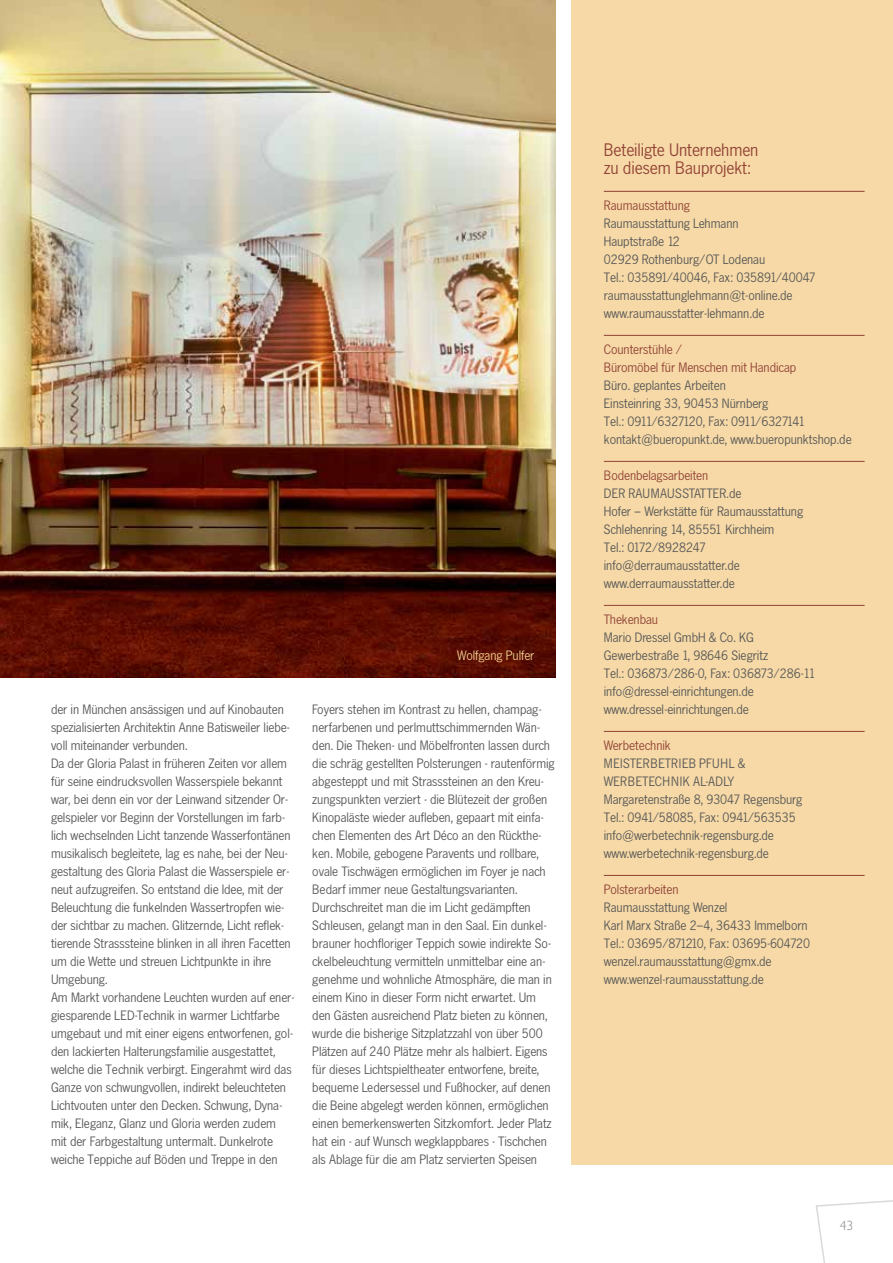
<style>
.page{position:relative;width:893px;height:1263px;background:#fff}
.page>*{position:absolute;margin:0;border:0;box-sizing:border-box;transform-origin:0 0}
.t1{font:18px/18px "News Gothic BQ";letter-spacing:-.005em;color:#914135}
.t2{font:13.5px/18px "News Gothic BQ";letter-spacing:-.005em;color:#565655}
.t3{font:13.5px/18px "News Gothic BQ";letter-spacing:-.005em;color:#914135}
.t4{font:13.5px "News Gothic BQ";letter-spacing:-.005em;color:#f4d090}
.t5{font:300 13.5px "Gill Sans Std";color:#868786}
</style>
<div class="page">
<svg style="left:816px;top:1200px;width:77px;height:63px"></svg>
<div style="left:572px;top:0;width:321px;height:1164px;background:#f6d9a7"></div>
<hr style="left:604px;top:191px;width:261px;height:1px;background:#914135">
<hr style="left:604px;top:335px;width:261px;height:1px;background:#914135">
<hr style="left:604px;top:461px;width:261px;height:1px;background:#914135">
<hr style="left:604px;top:605px;width:261px;height:1px;background:#914135">
<hr style="left:604px;top:731px;width:261px;height:1px;background:#914135">
<hr style="left:604px;top:875px;width:261px;height:1px;background:#914135">
<img style="left:0;top:0;width:556px;height:678px">
<p class="t4" style="left:457px;top:648px;width:79px">Wolfgang Pulfer</p>
<p class="t2" style="left:51px;top:700px;width:245px">der in München ansässigen und auf Kinobauten spezialisierten Architektin Anne Batisweiler liebe&shy;voll miteinander verbunden.<br>Da der Gloria Palast in früheren Zeiten vor allem für seine eindrucksvollen Wasserspiele bekannt war, bei denn ein vor der Leinwand sitzender Or&shy;gelspieler vor Beginn der Vorstellungen im farb&shy;lich wechselnden Licht tanzende Wasserfontänen musikalisch begleitete, lag es nahe, bei der Neu&shy;gestaltung des Gloria Palast die Wasserspiele er&shy;neut aufzugreifen. So entstand die Idee, mit der Beleuchtung die funkelnden Wassertropfen wie&shy;der sichtbar zu machen. Glitzernde, Licht reflek&shy;tierende Strasssteine blinken in all ihren Facetten um die Wette und streuen Lichtpunkte in ihre Umgebung.<br>Am Markt vorhandene Leuchten wurden auf ener&shy;giesparende LED-Technik in warmer Lichtfarbe umgebaut und mit einer eigens entworfenen, gol&shy;den lackierten Halterungsfamilie ausgestattet, welche die Technik verbirgt. Eingerahmt wird das Ganze von schwungvollen, indirekt beleuchteten Lichtvouten unter den Decken. Schwung, Dyna&shy;mik, Eleganz, Glanz und Gloria werden zudem mit der Farbgestaltung untermalt. Dunkelrote weiche Teppiche auf Böden und Treppe in den</p>
<p class="t2" style="left:312px;top:700px;width:244px">Foyers stehen im Kontrast zu hellen, champag&shy;nerfarbenen und perlmuttschimmernden Wän&shy;den. Die Theken- und Möbelfronten lassen durch die schräg gestellten Polsterungen - rautenförmig abgesteppt und mit Strasssteinen an den Kreu&shy;zungspunkten verziert - die Blütezeit der großen Kinopaläste wieder aufleben, gepaart mit einfa&shy;chen Elementen des Art Déco an den Rückthe&shy;ken. Mobile, gebogene Paravents und rollbare, ovale Tischwägen ermöglichen im Foyer je nach Bedarf immer neue Gestaltungsvarianten.<br>Durchschreitet man die im Licht gedämpften Schleusen, gelangt man in den Saal. Ein dunkel&shy;brauner hochfloriger Teppich sowie indirekte So&shy;ckelbeleuchtung vermitteln unmittelbar eine an&shy;genehme und wohnliche Atmosphäre, die man in einem Kino in dieser Form nicht erwartet. Um den Gästen ausreichend Platz bieten zu können, wurde die bisherige Sitzplatzzahl von über 500<br>Plätzen auf 240 Plätze mehr als halbiert. Eigens für dieses Lichtspieltheater entworfene, breite, bequeme Ledersessel und Fußhocker, auf denen die Beine abgelegt werden können, ermöglichen einen bemerkenswerten Sitzkomfort. Jeder Platz hat ein - auf Wunsch wegklappbares - Tischchen als Ablage für die am Platz servierten Speisen</p>
<h1 class="t1" style="left:604px;top:141px;width:156px">Beteiligte Unternehmen zu diesem Bauprojekt:</h1>
<p class="t3" style="left:604px;top:196px;width:88px">Raumausstattung</p>
<p class="t2" style="left:604px;top:214px;width:213px">Raumausstattung Lehmann<br>Hauptstraße 12<br>02929 Rothenburg/OT Lodenau<br>Tel.: 035891/40046, Fax: 035891/40047 raumausstattunglehmann@t-online.de www.raumausstatter-lehmann.de</p>
<p class="t3" style="left:604px;top:340px;width:194px">Counterstühle /<br>Büromöbel für Menschen mit Handicap</p>
<p class="t2" style="left:604px;top:376px;width:249px">Büro. geplantes Arbeiten<br>Einsteinring 33, 90453 Nürnberg<br>Tel.: 0911/6327120, Fax: 0911/6327141 kontakt@bueropunkt.de, www.bueropunktshop.de</p>
<p class="t3" style="left:604px;top:466px;width:106px">Bodenbelagsarbeiten</p>
<p class="t2" style="left:604px;top:484px;width:201px">DER RAUMAUSSTATTER.de<br>Hofer – Werkstätte für Raumausstattung<br>Schlehenring 14, 85551 Kirchheim<br>Tel.: 0172/8928247 info@derraumausstatter.de www.derraumausstatter.de</p>
<p class="t3" style="left:604px;top:610px;width:56px">Thekenbau</p>
<p class="t2" style="left:604px;top:628px;width:214px">Mario Dressel GmbH &amp; Co. KG Gewerbestraße 1, 98646 Siegritz<br>Tel.: 036873/286-0, Fax: 036873/286-11 info@dressel-einrichtungen.de www.dressel-einrichtungen.de</p>
<p class="t3" style="left:604px;top:736px;width:69px">Werbetechnik</p>
<p class="t2" style="left:604px;top:754px;width:200px">MEISTERBETRIEB PFUHL &amp;<br>WERBETECHNIK AL-ADLY<br>Margaretenstraße 8, 93047 Regensburg<br>Tel.: 0941/58085, Fax: 0941/563535 info@werbetechnik-regensburg.de www.werbetechnik-regensburg.de</p>
<p class="t3" style="left:604px;top:880px;width:76px">Polsterarbeiten</p>
<p class="t2" style="left:604px;top:898px;width:208px">Raumausstattung Wenzel<br>Karl Marx Straße 2–4, 36433 Immelborn Tel.: 03695/871210, Fax: 03695-604720 wenzel.raumausstattung@gmx.de www.wenzel-raumausstattung.de</p>
<p class="t5" style="left:840px;top:1218px;width:15px">43</p>
</div>
